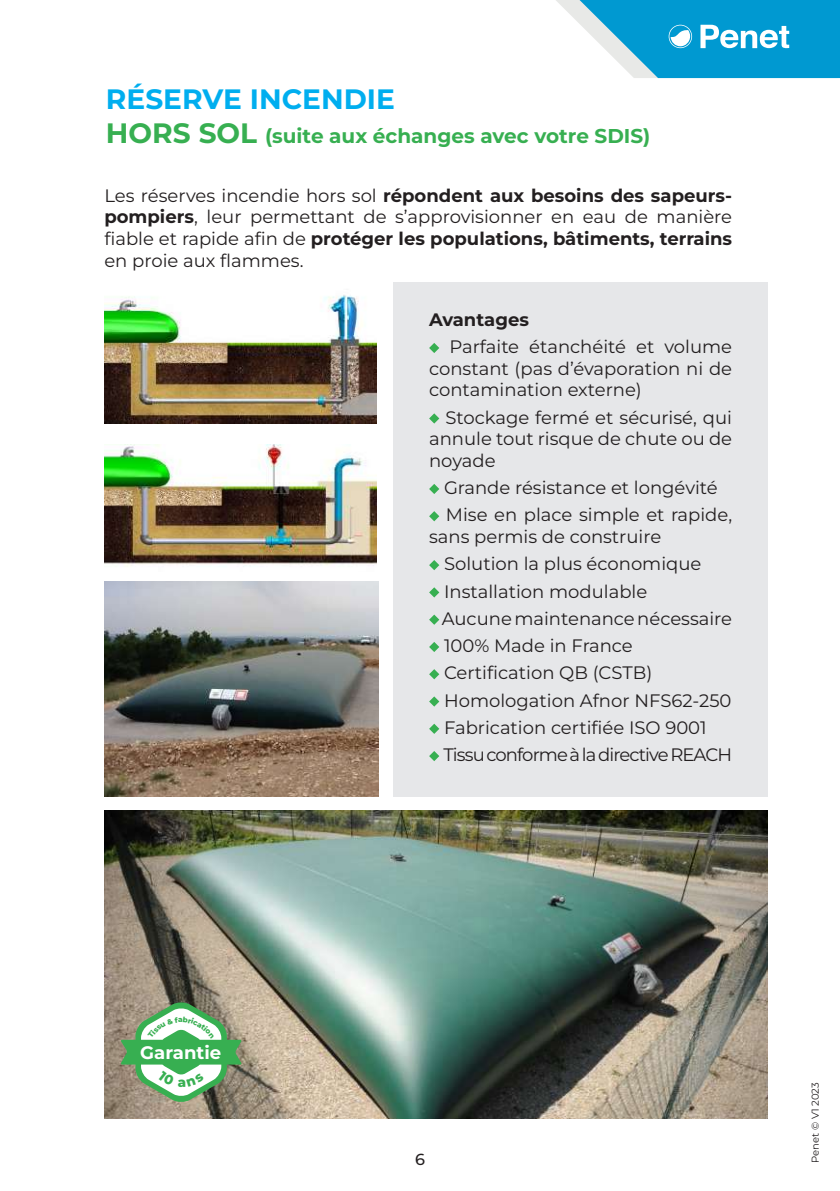
<style>
.page{position:relative;width:840px;height:1191px;background:#fff}
.page>*{position:absolute;margin:0;border:0;box-sizing:border-box;transform-origin:0 0}
.t1{font:700 28px "Montserrat";color:#00aeef}
.t2{font:700 20px "Montserrat";color:#37af51}
.t3{font:18px/27.2px "Montserrat";color:#231f20;text-align:justify}
.t4{font:700 18px "Montserrat";color:#231f20}
.t5{font:700 18px "Montserrat";color:#fff}
.t6{font:500 16px "Montserrat";color:#231f20}
.t7{font:10px "Montserrat";color:#231f20}
.s1{font-size:28px}
.s2{font-weight:700}
</style>
<div class="page">
<div style="left:393px;top:282px;width:374px;height:515px;background:#e6e7e9"></div>
<svg style="left:429px;top:343px;width:10px;height:10px"></svg>
<svg style="left:429px;top:413px;width:10px;height:10px"></svg>
<svg style="left:429px;top:484px;width:10px;height:10px"></svg>
<svg style="left:429px;top:511px;width:10px;height:10px"></svg>
<svg style="left:429px;top:560px;width:10px;height:10px"></svg>
<svg style="left:429px;top:587px;width:10px;height:10px"></svg>
<svg style="left:429px;top:614px;width:10px;height:11px"></svg>
<svg style="left:429px;top:642px;width:10px;height:10px"></svg>
<svg style="left:429px;top:669px;width:10px;height:10px"></svg>
<svg style="left:429px;top:696px;width:10px;height:10px"></svg>
<svg style="left:429px;top:723px;width:10px;height:11px"></svg>
<svg style="left:429px;top:751px;width:10px;height:10px"></svg>
<img style="left:104px;top:810px;width:663px;height:309px">
<img style="left:104px;top:581px;width:274px;height:216px">
<img style="left:104px;top:295px;width:272px;height:129px">
<img style="left:104px;top:444px;width:272px;height:123px">
<svg style="left:556px;top:0;width:283px;height:78px"></svg>
<svg style="left:120px;top:1001px;width:122px;height:101px"></svg>
<h1 class="t1" style="left:106px;top:80px;width:290px">RÉSERVE INCENDIE</h1>
<p class="t2" style="left:106px;top:122px;width:545px"><span class="s1">HORS SOL</span> (suite aux échanges avec votre SDIS)</p>
<p class="t3" style="left:104px;top:184px;width:629px;line-height:21.6px">Les réserves incendie hors sol <span class="s2">répondent aux besoins des sapeurs&shy;pompiers</span>, leur permettant de s’approvisionner en eau de manière fiable et rapide afin de <span class="s2">protéger les populations, bâtiments, terrains </span>en proie aux flammes.</p>
<p class="t4" style="left:429px;top:307px;width:101px">Avantages</p>
<p class="t3" style="left:429px;top:335px;width:304px;line-height:21.6px;text-indent:20px">Parfaite étanchéité et volume constant (pas d’évaporation ni de contamination externe)</p>
<p class="t3" style="left:429px;top:406px;width:304px;line-height:21.6px;text-indent:16px">Stockage fermé et sécurisé, qui annule tout risque de chute ou de noyade</p>
<p class="t3" style="left:444px;top:473px;width:289px">Grande résistance et longévité<br>Mise en place simple et rapide,</p>
<p class="t3" style="left:441px;top:522px;width:292px;text-align:left;text-indent:-13px">sans permis de construire<br>Solution la plus économique<br>Installation modulable<br>Aucune maintenance nécessaire<br>100% Made in France<br>Certification QB (CSTB)<br>Homologation Afnor NFS62-250<br>Fabrication certifiée ISO 9001<br>Tissu conforme à la directive REACH</p>
<p class="t5" style="left:140px;top:1040px;width:83px">Garantie</p>
<p class="t6" style="left:415px;top:1148px;width:11px">6</p>
<p class="t7" style="left:808px;top:1162px;width:82px;rotate:-90deg">Penet © V1 2023</p>
</div>
